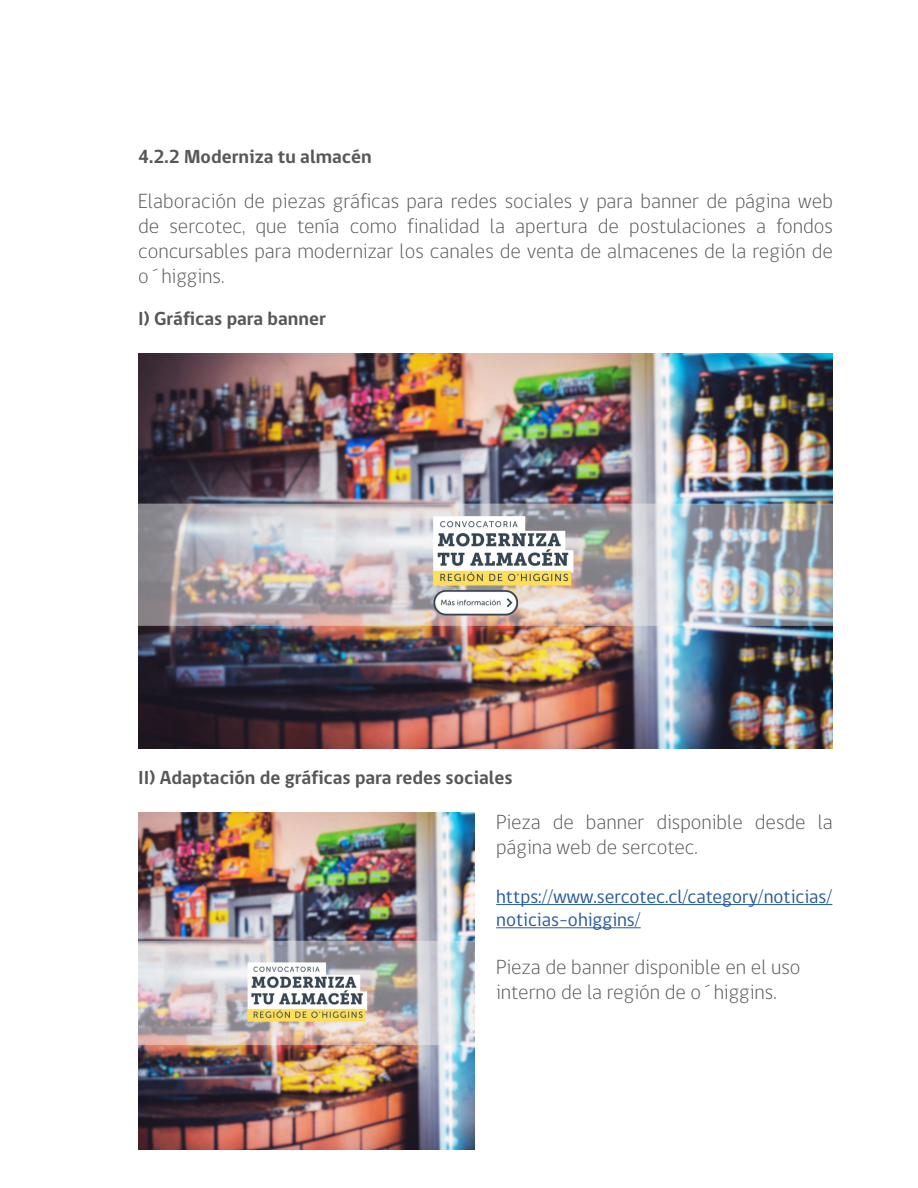
<style>
.page{position:relative;width:918px;height:1188px;background:#fff}
.page>*{position:absolute;margin:0;border:0;box-sizing:border-box;transform-origin:0 0}
.t1{font:300 21px/25.2px "gob CL";color:#575756}
.t2{font:700 19.35px "gob CL";color:#575756}
.t3{font:19.35px/23.2px "gob CL";color:#275b9b}
</style>
<div class="page">
<img style="left:138px;top:813px;width:337px;height:336px">
<img style="left:138px;top:353px;width:695px;height:395px">
<hr style="left:496px;top:904px;width:336px;height:1px;background:#275b9b">
<hr style="left:496px;top:927px;width:145px;height:1px;background:#275b9b">
<p class="t2" style="left:138px;top:144px;width:235px">4.2.2 Moderniza tu almacén</p>
<p class="t1" style="left:138px;top:189px;width:696px;text-align:justify">Elaboración de piezas gráficas para redes sociales y para banner de página web de sercotec, que tenía como finalidad la apertura de postulaciones a fondos concursables para modernizar los canales de venta de almacenes de la región de o´higgins.</p>
<p class="t2" style="left:138px;top:305px;width:189px">I) Gráficas para banner</p>
<p class="t2" style="left:138px;top:764px;width:376px">II) Adaptación de gráficas para redes sociales</p>
<p class="t1" style="left:496px;top:810px;width:338px">Pieza de banner disponible desde la página web de sercotec.</p>
<p class="t3" style="left:496px;top:885px;width:338px">https://www.sercotec.cl/category/noticias/ noticias-ohiggins/</p>
<p class="t1" style="left:496px;top:955px;width:306px">Pieza de banner disponible en el uso interno de la región de o´higgins.</p>
</div>
